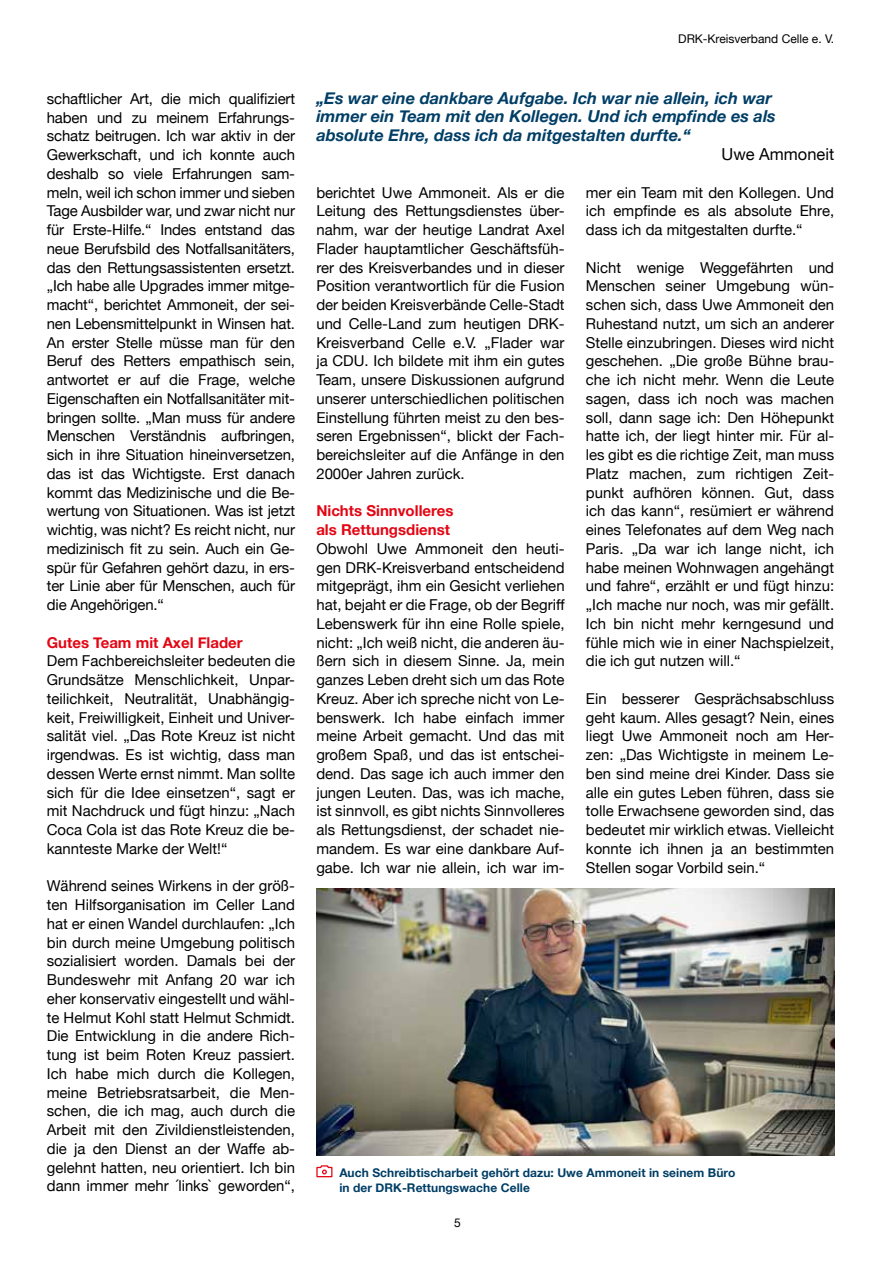
<style>
.page{position:relative;width:881px;height:1263px;background:#fff}
.page>*{position:absolute;margin:0;border:0;box-sizing:border-box;transform-origin:0 0}
.t1{font:italic 700 16.5px/18.8px "Helvetica Neue";color:#003e66}
.t2{font:16.5px "Helvetica Neue";color:#000}
.t3{font:15px/18.8px "Helvetica Neue";color:#000;text-align:justify}
.t4{font:700 15px/18.8px "Helvetica Neue";color:#e30613}
.t5{font:700 12px/15px "Helvetica Neue";letter-spacing:.005em;color:#003e66}
.t6{font:12px "Helvetica Neue";color:#000}
</style>
<div class="page">
<img style="left:316px;top:888px;width:517px;height:267px">
<svg style="left:316px;top:1165px;width:17px;height:13px"></svg>
<p class="t3" style="left:47px;top:90px;width:250px">schaftlicher Art, die mich qualifiziert haben und zu meinem Erfahrungs&shy;schatz beitrugen. Ich war aktiv in der Gewerkschaft, und ich konnte auch deshalb so viele Erfahrungen sam&shy;meln, weil ich schon immer und sieben Tage Ausbilder war, und zwar nicht nur für Erste-Hilfe.“ Indes entstand das neue Berufsbild des Notfallsanitäters, das den Rettungsassistenten ersetzt. „Ich habe alle Upgrades immer mitge&shy;macht“, berichtet Ammoneit, der sei&shy;nen Lebensmittelpunkt in Winsen hat.<br>An erster Stelle müsse man für den Beruf des Retters empathisch sein, antwortet er auf die Frage, welche Eigenschaften ein Notfallsanitäter mit&shy;bringen sollte. „Man muss für andere Menschen Verständnis aufbringen, sich in ihre Situation hineinversetzen, das ist das Wichtigste. Erst danach kommt das Medizinische und die Be&shy;wertung von Situationen. Was ist jetzt wichtig, was nicht? Es reicht nicht, nur medizinisch fit zu sein. Auch ein Ge&shy;spür für Gefahren gehört dazu, in ers&shy;ter Linie aber für Menschen, auch für die Angehörigen.“</p>
<p class="t4" style="left:47px;top:633px;width:197px">Gutes Team mit Axel Flader</p>
<p class="t3" style="left:47px;top:652px;width:250px">Dem Fachbereichsleiter bedeuten die Grundsätze Menschlichkeit, Unpar&shy;teilichkeit, Neutralität, Unabhängig&shy;keit, Freiwilligkeit, Einheit und Univer&shy;salität viel. „Das Rote Kreuz ist nicht irgendwas. Es ist wichtig, dass man dessen Werte ernst nimmt. Man sollte sich für die Idee einsetzen“, sagt er mit Nachdruck und fügt hinzu: „Nach Coca Cola ist das Rote Kreuz die be&shy;kannteste Marke der Welt!“</p>
<p class="t3" style="left:47px;top:877px;width:250px">Während seines Wirkens in der größ&shy;ten Hilfsorganisation im Celler Land hat er einen Wandel durchlaufen: „Ich bin durch meine Umgebung politisch sozialisiert worden. Damals bei der Bundeswehr mit Anfang 20 war ich eher konservativ eingestellt und wähl&shy;te Helmut Kohl statt Helmut Schmidt.<br>Die Entwicklung in die andere Rich&shy;tung ist beim Roten Kreuz passiert.<br>Ich habe mich durch die Kollegen, meine Betriebsratsarbeit, die Men&shy;schen, die ich mag, auch durch die Arbeit mit den Zivildienstleistenden, die ja den Dienst an der Waffe ab&shy;gelehnt hatten, neu orientiert. Ich bin dann immer mehr ´links` geworden“,</p>
<p class="t6" style="left:678px;top:30px;width:157px">DRK-Kreisverband Celle e. V.</p>
<p class="t1" style="left:316px;top:88px;width:461px">„Es war eine dankbare Aufgabe. Ich war nie allein, ich war immer ein Team mit den Kollegen. Und ich empfinde es als absolute Ehre, dass ich da mitgestalten durfte.“</p>
<p class="t2" style="left:721px;top:142px;width:114px">Uwe Ammoneit</p>
<p class="t3" style="left:316px;top:184px;width:250px">berichtet Uwe Ammoneit. Als er die Leitung des Rettungsdienstes über&shy;nahm, war der heutige Landrat Axel Flader hauptamtlicher Geschäftsfüh&shy;rer des Kreisverbandes und in dieser Position verantwortlich für die Fusion der beiden Kreisverbände Celle-Stadt und Celle-Land zum heutigen DRK-Kreisverband Celle e.V. „Flader war ja CDU. Ich bildete mit ihm ein gutes Team, unsere Diskussionen aufgrund unserer unterschiedlichen politischen Einstellung führten meist zu den bes&shy;seren Ergebnissen“, blickt der Fach&shy;bereichsleiter auf die Anfänge in den 2000er Jahren zurück.</p>
<p class="t4" style="left:316px;top:502px;width:138px">Nichts Sinnvolleres als Rettungsdienst</p>
<p class="t3" style="left:316px;top:540px;width:250px">Obwohl Uwe Ammoneit den heuti&shy;gen DRK-Kreisverband entscheidend mitgeprägt, ihm ein Gesicht verliehen hat, bejaht er die Frage, ob der Begriff Lebenswerk für ihn eine Rolle spiele, nicht: „Ich weiß nicht, die anderen äu&shy;ßern sich in diesem Sinne. Ja, mein ganzes Leben dreht sich um das Rote Kreuz. Aber ich spreche nicht von Le&shy;benswerk. Ich habe einfach immer meine Arbeit gemacht. Und das mit großem Spaß, und das ist entschei&shy;dend. Das sage ich auch immer den jungen Leuten. Das, was ich mache, ist sinnvoll, es gibt nichts Sinnvolleres als Rettungsdienst, der schadet nie&shy;mandem. Es war eine dankbare Auf&shy;gabe. Ich war nie allein, ich war im-</p>
<p class="t3" style="left:585px;top:184px;width:250px">mer ein Team mit den Kollegen. Und ich empfinde es als absolute Ehre, dass ich da mitgestalten durfte.“</p>
<p class="t3" style="left:585px;top:259px;width:250px">Nicht wenige Weggefährten und Menschen seiner Umgebung wün&shy;schen sich, dass Uwe Ammoneit den Ruhestand nutzt, um sich an anderer Stelle einzubringen. Dieses wird nicht geschehen. „Die große Bühne brau&shy;che ich nicht mehr. Wenn die Leute sagen, dass ich noch was machen soll, dann sage ich: Den Höhepunkt hatte ich, der liegt hinter mir. Für al&shy;les gibt es die richtige Zeit, man muss Platz machen, zum richtigen Zeit&shy;punkt aufhören können. Gut, dass ich das kann“, resümiert er während eines Telefonates auf dem Weg nach Paris. „Da war ich lange nicht, ich habe meinen Wohnwagen angehängt und fahre“, erzählt er und fügt hinzu: „Ich mache nur noch, was mir gefällt.<br>Ich bin nicht mehr kerngesund und fühle mich wie in einer Nachspielzeit, die ich gut nutzen will.“</p>
<p class="t3" style="left:585px;top:690px;width:250px">Ein besserer Gesprächsabschluss geht kaum. Alles gesagt? Nein, eines liegt Uwe Ammoneit noch am Her&shy;zen: „Das Wichtigste in meinem Le&shy;ben sind meine drei Kinder. Dass sie alle ein gutes Leben führen, dass sie tolle Erwachsene geworden sind, das bedeutet mir wirklich etwas. Vielleicht konnte ich ihnen ja an bestimmten Stellen sogar Vorbild sein.“</p>
<p class="t5" style="left:339px;top:1166px;width:397px">Auch Schreibtischarbeit gehört dazu: Uwe Ammoneit in seinem Büro in der DRK-Rettungswache Celle</p>
<p class="t6" style="left:454px;top:1214px;width:8px">5</p>
</div>
